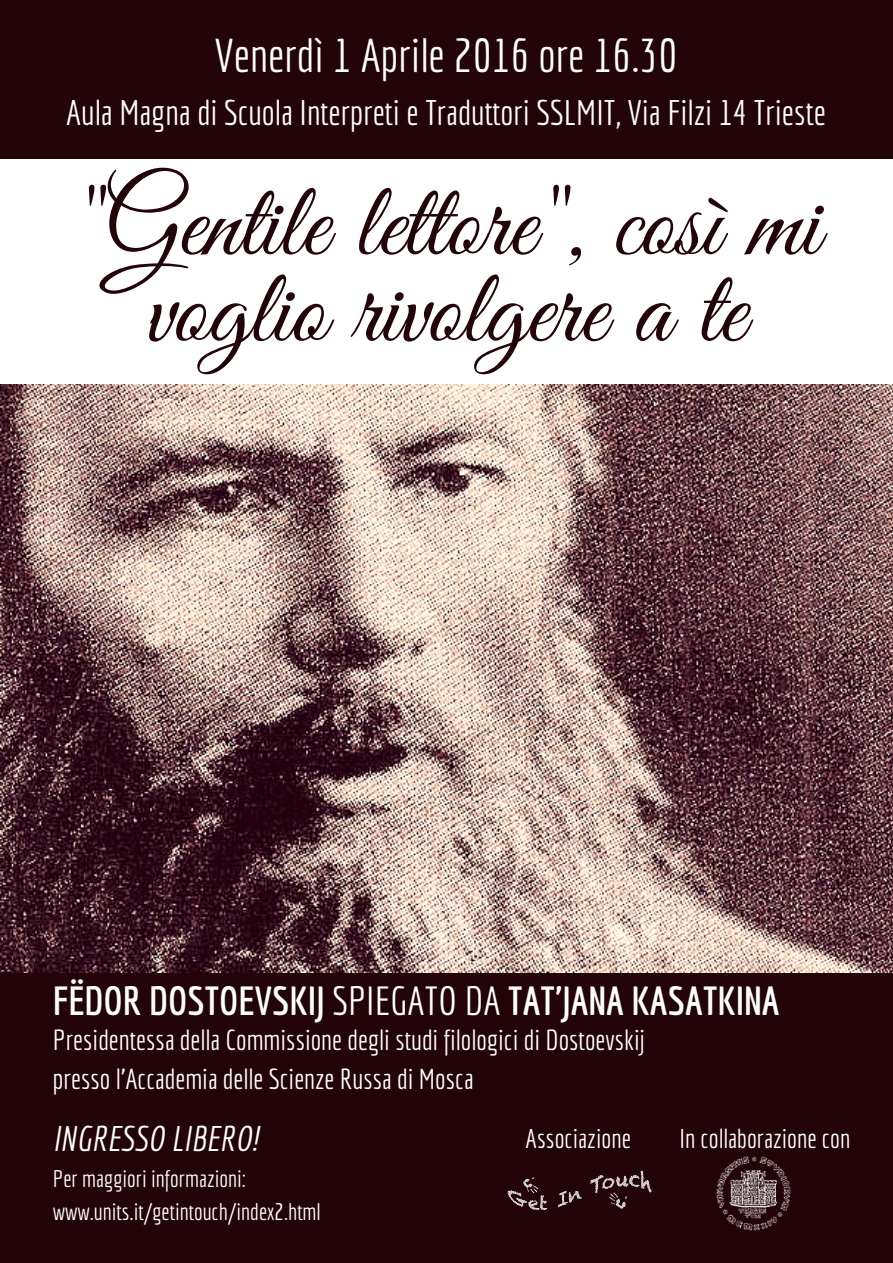
<style>
.page{position:relative;width:893px;height:1263px;background:#fff}
.page>*{position:absolute;margin:0;border:0;box-sizing:border-box;transform-origin:0 0}
.t1{font:105.75px/86.6px "Great Vibes";color:#230408;text-align:center}
.t2{font:46.35px "Economica";color:#fff}
.t3{font:700 39.6px "Economica";color:#fff}
.t4{font:34.65px "Economica";color:#fff}
.t5{font:italic 34.65px "Economica";color:#fff}
.t6{font:28.05px/39.3px "Economica";color:#fff}
.t7{font:26.4px "Economica";color:#fff}
.t8{font:23.1px/32.5px "Economica";color:#fff}
.s1{font-weight:400}
</style>
<div class="page">
<div style="left:0;top:966px;width:892px;height:296px;background:#230408"></div>
<img style="left:0;top:384px;width:892px;height:588px">
<div style="left:0;top:0;width:892px;height:158px;background:#230408"></div>
<img style="left:716px;top:1156px;width:75px;height:75px">
<img style="left:507px;top:1170px;width:145px;height:40px">
<h2 class="t2" style="left:214px;top:28px;width:464px">Venerdì 1 Aprile 2016 ore 16.30</h2>
<p class="t4" style="left:66px;top:92px;width:761px">Aula Magna di Scuola Interpreti e Traduttori SSLMIT, Via Filzi 14 Trieste</p>
<h1 class="t1" style="left:71px;top:187px;width:750px">"Gentile lettore", così mi voglio rivolgere a te</h1>
<h3 class="t3" style="left:53px;top:977px;width:728px">FËDOR DOSTOEVSKIJ <span class="s1">SPIEGATO DA</span> TAT'JANA KASATKINA</h3>
<p class="t6" style="left:53px;top:1020px;width:594px">Presidentessa della Commissione degli studi filologici di Dostoevskij presso l'Accademia delle Scienze Russa di Mosca</p>
<p class="t5" style="left:53px;top:1118px;width:206px">INGRESSO LIBERO!</p>
<p class="t8" style="left:53px;top:1162px;width:269px">Per maggiori informazioni: www.units.it/getintouch/index2.html</p>
<p class="t7" style="left:525px;top:1122px;width:107px">Associazione</p>
<p class="t7" style="left:679px;top:1122px;width:172px">In collaborazione con</p>
</div>
